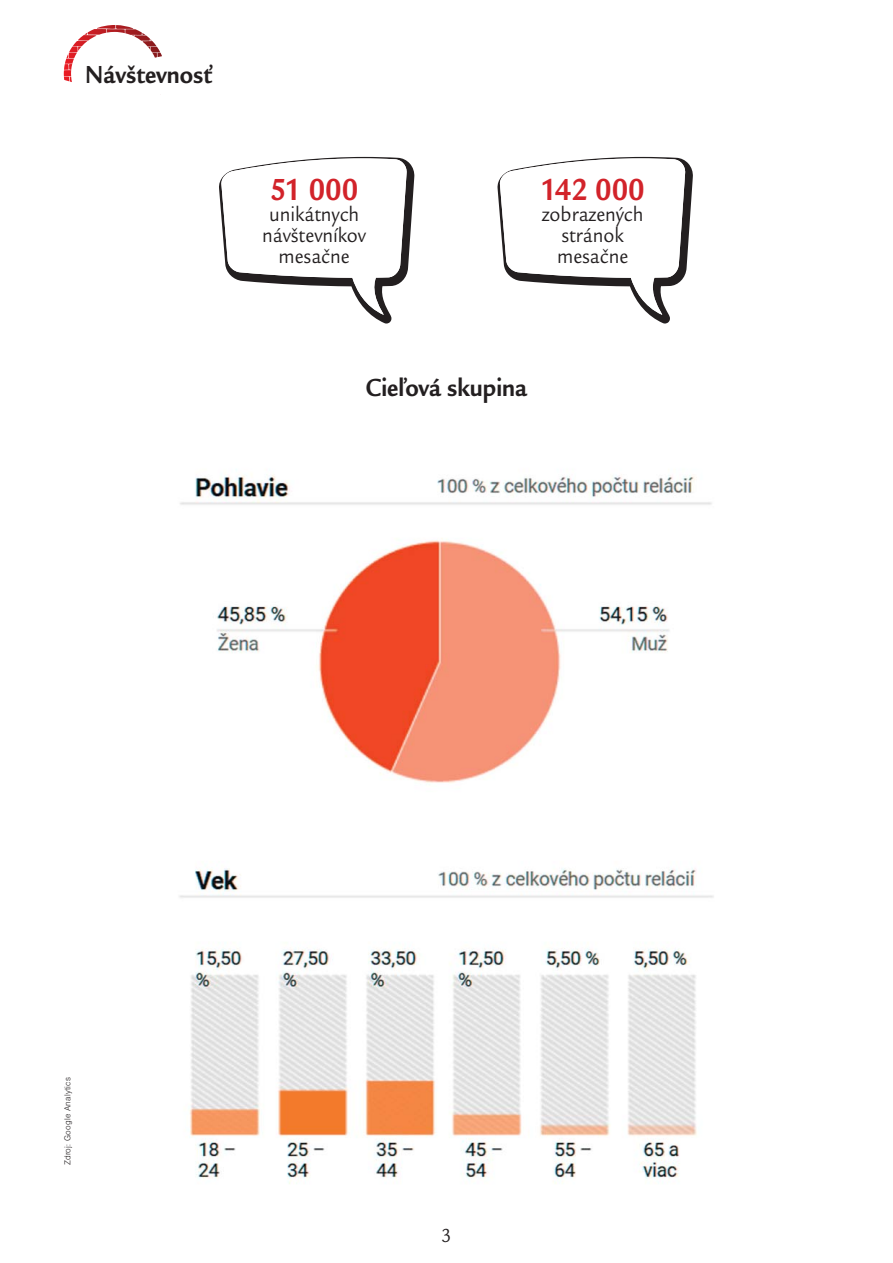
<style>
.page{position:relative;width:893px;height:1263px;background:#fff}
.page>*{position:absolute;margin:0;border:0;box-sizing:border-box;transform-origin:0 0}
.t1{font:700 31.5px "Legacy Sans Itc TEE";color:#d2232a;scale:.9 1}
.t2{font:700 25.5px "Legacy Sans Itc TEE";color:#231f20;scale:.9 1}
.t3{font:21px/21px "Legacy Sans Itc TEE";color:#231f20;text-align:center;scale:.9 1}
.t4{font:19.5px "Legacy Sans Itc TEE";color:#231f20;scale:.9 1}
.t5{font:9px "Nimbus San DEE Ligh";letter-spacing:.03em;color:#231f20;scale:.95 1}
</style>
<div class="page">
<img style="left:179px;top:469px;width:535px;height:715px">
<svg style="left:219px;top:157px;width:196px;height:166px"></svg>
<svg style="left:497px;top:157px;width:196px;height:166px"></svg>
<svg style="left:97px;top:25px;width:65px;height:33px"></svg>
<p class="t2" style="left:85px;top:63px;width:143px">Návštevnosť</p>
<h1 class="t1" style="left:270px;top:176px;width:100px">51 000</h1>
<p class="t3" style="left:262px;top:206px;width:117px">unikátnych návštevníkov mesačne</p>
<h1 class="t1" style="left:540px;top:176px;width:117px">142 000</h1>
<p class="t3" style="left:542px;top:206px;width:114px">zobrazených stránok mesačne</p>
<p class="t2" style="left:366px;top:377px;width:181px">Cieľová skupina</p>
<p class="t5" style="left:64px;top:1165px;width:94px;rotate:-90deg">Zdroj: Google Analytics</p>
<p class="t4" style="left:441px;top:1227px;width:13px">3</p>
</div>
